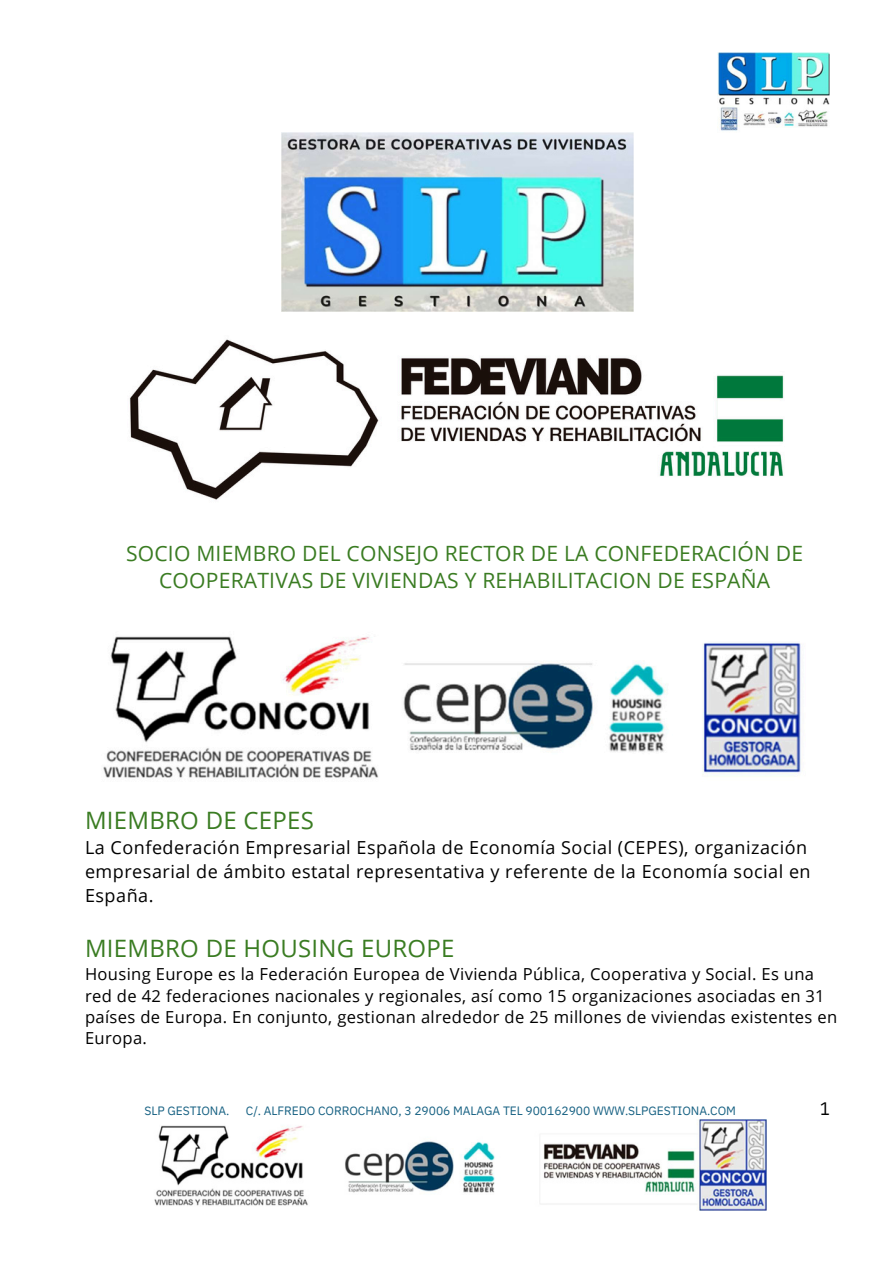
<style>
.page{position:relative;width:894px;height:1264px;background:#fff}
.page>*{position:absolute;margin:0;border:0;box-sizing:border-box;transform-origin:0 0}
.t1{font:24px "Open Sans";letter-spacing:.01em;color:#3a7c22}
.t2{font:21px/27px "Open Sans";letter-spacing:.01em;color:#3a7c22;text-align:center}
.t3{font:18px/23.7px "Open Sans";letter-spacing:.03em;color:#000}
.t4{font:18px "IBM Plex Sans Cond";color:#000}
.t5{font:16.5px/21.3px "Open Sans";letter-spacing:.02em;color:#000}
.t6{font:12px "IBM Plex Sans";letter-spacing:-.005em;color:#156082}
</style>
<div class="page">
<img style="left:717px;top:53px;width:112px;height:78px">
<img style="left:154px;top:1119px;width:612px;height:91px">
<img style="left:281px;top:132px;width:352px;height:179px">
<img style="left:103px;top:636px;width:698px;height:142px">
<img style="left:129px;top:339px;width:655px;height:161px">
<h2 class="t2" style="left:126px;top:539px;width:678px">SOCIO MIEMBRO DEL CONSEJO RECTOR DE LA CONFEDERACIÓN DE<br>COOPERATIVAS DE VIVIENDAS Y REHABILITACION DE ESPAÑA</h2>
<p class="t1" style="left:85px;top:802px;width:230px">MIEMBRO DE CEPES</p>
<p class="t3" style="left:85px;top:835px;width:727px">La Confederación Empresarial Española de Economía Social (CEPES), organización empresarial de ámbito estatal representativa y referente de la Economía social en<br>España.</p>
<p class="t1" style="left:85px;top:930px;width:371px">MIEMBRO DE HOUSING EUROPE</p>
<p class="t5" style="left:85px;top:963px;width:753px">Housing Europe es la Federación Europea de Vivienda Pública, Cooperativa y Social. Es una red de 42 federaciones nacionales y regionales, así como 15 organizaciones asociadas en 31 países de Europa. En conjunto, gestionan alrededor de 25 millones de viviendas existentes en Europa.</p>
<p class="t6" style="left:145px;top:1102px;width:86px">SLP GESTIONA.</p>
<p class="t6" style="left:246px;top:1102px;width:491px">C/. ALFREDO CORROCHANO, 3 29006 MALAGA TEL 900162900 WWW.SLPGESTIONA.COM</p>
<p class="t4" style="left:820px;top:1096px;width:11px">1</p>
</div>
